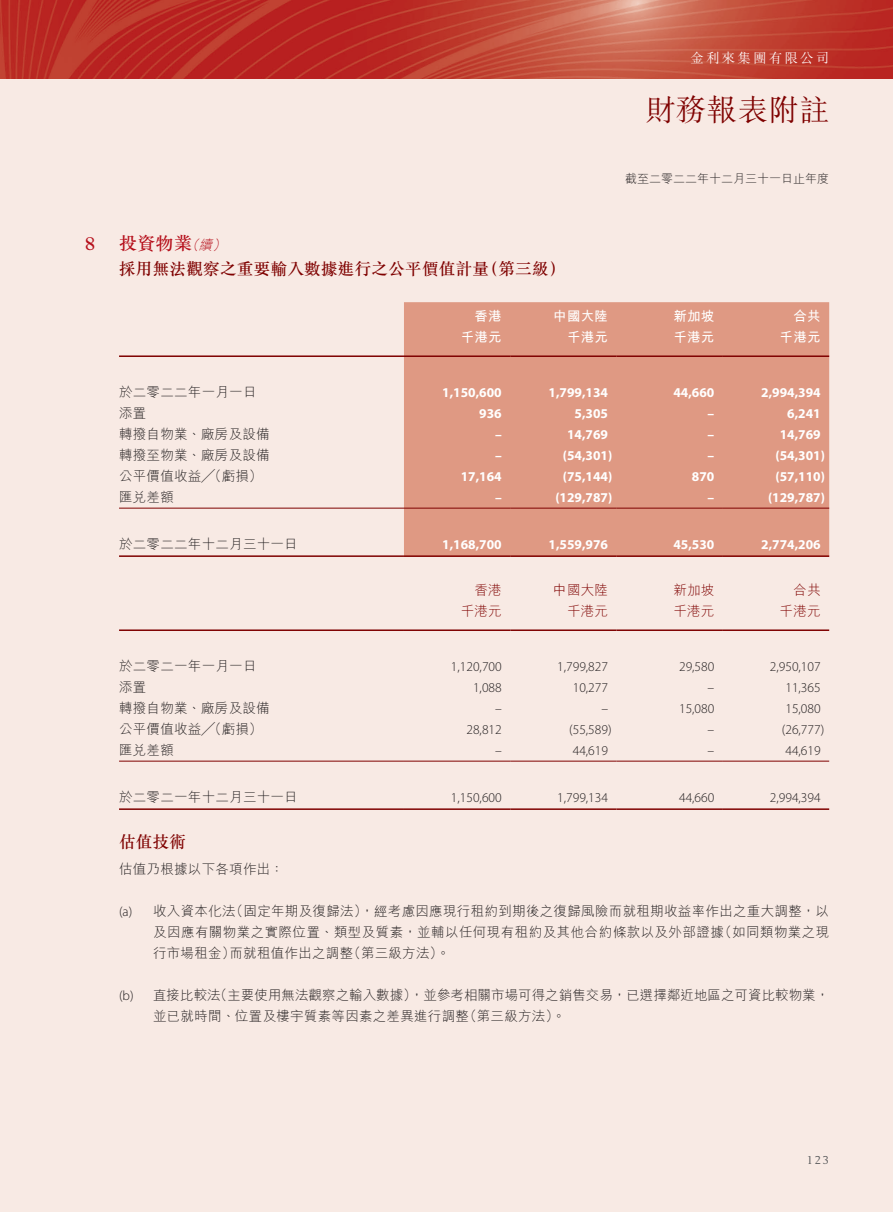
<style>
.page{position:relative;width:893px;height:1212px;background:#f8eae4}
.page>*{position:absolute;margin:0;border:0;box-sizing:border-box;transform-origin:0 0}
.t1{font:300 30px "M Sung HK";letter-spacing:.025em;color:#7f0100}
._01_H1{font:500 18px "M Sung HK";color:#b50e1a}
._01_H1-2{font:700 18px "Berling LT Std";color:#b50e1a}
._02_H2{font:500 16.5px "M Sung HK";letter-spacing:.02em;color:#7f0100}
._50_Table_txt{font:700 13.5px "Myriad Pro";color:#fff}
._00_txt{font:300 13.5px/21px "M Hei HK";letter-spacing:.02em;color:#231f20;text-align:justify}
._50_Table_txt-2{font:300 13.5px "Myriad Pro";color:#231f20}
._50_Table_txt-3{font:300 13.5px "M Hei HK";letter-spacing:.02em;color:#231f20}
._00_txt-2{font:300 13.5px/21px "M Hei HK";color:#231f20}
._50_Table_txt-4{font:700 13.5px "M Hei HK";letter-spacing:.02em;color:#fff}
._50_Table_txt-5{font:300 13.5px "M Hei HK";letter-spacing:.02em;color:#7f0100}
.t2{font:300 13.5px "M Sung HK";letter-spacing:.16em;color:#fff}
.t3{font:300 12px "M Hei HK";color:#231f20}
.t4{font:11.25px "Berling LT Std";color:#57585a}
.s1{font-family:"M Hei HK";font-weight:300;font-style:italic;font-size:13.5px}
.s2{font-family:"Myriad Pro"}
</style>
<div class="page">
<img style="left:0;top:0;width:893px;height:79px">
<div style="left:404px;top:302px;width:425px;height:253px;background:#df9983"></div>
<hr style="left:119px;top:355px;width:285px;height:2px;background:#7f0100">
<hr style="left:404px;top:355px;width:106px;height:2px;background:#7f0100">
<hr style="left:510px;top:355px;width:107px;height:2px;background:#7f0100">
<hr style="left:617px;top:355px;width:106px;height:2px;background:#7f0100">
<hr style="left:723px;top:355px;width:106px;height:2px;background:#7f0100">
<hr style="left:119px;top:508px;width:285px;height:1px;background:#7f0100">
<hr style="left:404px;top:508px;width:106px;height:1px;background:#7f0100">
<hr style="left:510px;top:508px;width:107px;height:1px;background:#7f0100">
<hr style="left:617px;top:508px;width:106px;height:1px;background:#7f0100">
<hr style="left:723px;top:508px;width:106px;height:1px;background:#7f0100">
<hr style="left:119px;top:555px;width:285px;height:2px;background:#7f0100">
<hr style="left:404px;top:555px;width:106px;height:2px;background:#7f0100">
<hr style="left:510px;top:555px;width:107px;height:2px;background:#7f0100">
<hr style="left:617px;top:555px;width:106px;height:2px;background:#7f0100">
<hr style="left:723px;top:555px;width:106px;height:2px;background:#7f0100">
<hr style="left:119px;top:629px;width:285px;height:2px;background:#7f0100">
<hr style="left:404px;top:629px;width:106px;height:2px;background:#7f0100">
<hr style="left:510px;top:629px;width:107px;height:2px;background:#7f0100">
<hr style="left:617px;top:629px;width:106px;height:2px;background:#7f0100">
<hr style="left:723px;top:629px;width:106px;height:2px;background:#7f0100">
<hr style="left:119px;top:761px;width:285px;height:1px;background:#7f0100">
<hr style="left:404px;top:761px;width:106px;height:1px;background:#7f0100">
<hr style="left:510px;top:761px;width:107px;height:1px;background:#7f0100">
<hr style="left:617px;top:761px;width:106px;height:1px;background:#7f0100">
<hr style="left:723px;top:761px;width:106px;height:1px;background:#7f0100">
<hr style="left:119px;top:808px;width:285px;height:2px;background:#7f0100">
<hr style="left:404px;top:808px;width:106px;height:2px;background:#7f0100">
<hr style="left:510px;top:808px;width:107px;height:2px;background:#7f0100">
<hr style="left:617px;top:808px;width:106px;height:2px;background:#7f0100">
<hr style="left:723px;top:808px;width:106px;height:2px;background:#7f0100">
<p class="t2" style="left:690px;top:49px;width:140px">金利來集團有限公司</p>
<h1 class="t1" style="left:645px;top:88px;width:185px">財務報表附註</h1>
<p class="t3" style="left:625px;top:172px;width:205px">截至二零二二年十二月三十一日止年度</p>
<p class="_01_H1-2" style="left:85px;top:233px;width:12px">8</p>
<p class="_01_H1" style="left:119px;top:231px;width:111px">投資物業<span class="s1">（續）</span></p>
<p class="_02_H2" style="left:119px;top:258px;width:448px">採用無法觀察之重要輸入數據進行之公平價值計量（第三級）</p>
<p class="_50_Table_txt-4" style="left:474px;top:307px;width:29px">香港</p>
<p class="_50_Table_txt-4" style="left:553px;top:307px;width:56px">中國大陸</p>
<p class="_50_Table_txt-4" style="left:673px;top:307px;width:43px">新加坡</p>
<p class="_50_Table_txt-4" style="left:793px;top:307px;width:29px">合共</p>
<p class="_50_Table_txt-4" style="left:461px;top:328px;width:43px">千港元</p>
<p class="_50_Table_txt-4" style="left:567px;top:328px;width:43px">千港元</p>
<p class="_50_Table_txt-4" style="left:673px;top:328px;width:43px">千港元</p>
<p class="_50_Table_txt-4" style="left:780px;top:328px;width:43px">千港元</p>
<p class="_50_Table_txt-3" style="left:119px;top:385px;width:139px">於二零二二年一月一日</p>
<p class="_50_Table_txt" style="left:442px;top:384px;width:61px">1,150,600</p>
<p class="_50_Table_txt" style="left:549px;top:384px;width:61px">1,799,134</p>
<p class="_50_Table_txt" style="left:673px;top:384px;width:42px">44,660</p>
<p class="_50_Table_txt" style="left:761px;top:384px;width:61px">2,994,394</p>
<p class="_50_Table_txt-3" style="left:119px;top:406px;width:29px">添置</p>
<p class="_50_Table_txt" style="left:479px;top:405px;width:24px">936</p>
<p class="_50_Table_txt" style="left:575px;top:405px;width:35px">5,305</p>
<p class="_50_Table_txt" style="left:708px;top:405px;width:8px">–</p>
<p class="_50_Table_txt" style="left:787px;top:405px;width:35px">6,241</p>
<p class="_50_Table_txt-3" style="left:119px;top:427px;width:152px">轉撥自物業、廠房及設備</p>
<p class="_50_Table_txt" style="left:495px;top:426px;width:8px">–</p>
<p class="_50_Table_txt" style="left:567px;top:426px;width:42px">14,769</p>
<p class="_50_Table_txt" style="left:708px;top:426px;width:8px">–</p>
<p class="_50_Table_txt" style="left:780px;top:426px;width:42px">14,769</p>
<p class="_50_Table_txt-3" style="left:119px;top:448px;width:152px">轉撥至物業、廠房及設備</p>
<p class="_50_Table_txt" style="left:495px;top:447px;width:8px">–</p>
<p class="_50_Table_txt" style="left:563px;top:447px;width:51px">(54,301)</p>
<p class="_50_Table_txt" style="left:708px;top:447px;width:8px">–</p>
<p class="_50_Table_txt" style="left:775px;top:447px;width:51px">(54,301)</p>
<p class="_50_Table_txt-3" style="left:119px;top:469px;width:145px">公平價值收益╱（虧損）</p>
<p class="_50_Table_txt" style="left:461px;top:468px;width:42px">17,164</p>
<p class="_50_Table_txt" style="left:563px;top:468px;width:51px">(75,144)</p>
<p class="_50_Table_txt" style="left:692px;top:468px;width:24px">870</p>
<p class="_50_Table_txt" style="left:775px;top:468px;width:51px">(57,110)</p>
<p class="_50_Table_txt-3" style="left:119px;top:490px;width:56px">匯兌差額</p>
<p class="_50_Table_txt" style="left:495px;top:489px;width:8px">–</p>
<p class="_50_Table_txt" style="left:555px;top:489px;width:58px">(129,787)</p>
<p class="_50_Table_txt" style="left:708px;top:489px;width:8px">–</p>
<p class="_50_Table_txt" style="left:768px;top:489px;width:58px">(129,787)</p>
<p class="_50_Table_txt-3" style="left:119px;top:537px;width:180px">於二零二二年十二月三十一日</p>
<p class="_50_Table_txt" style="left:442px;top:535px;width:61px">1,168,700</p>
<p class="_50_Table_txt" style="left:549px;top:535px;width:61px">1,559,976</p>
<p class="_50_Table_txt" style="left:673px;top:535px;width:42px">45,530</p>
<p class="_50_Table_txt" style="left:761px;top:535px;width:61px">2,774,206</p>
<p class="_50_Table_txt-5" style="left:474px;top:584px;width:29px">香港</p>
<p class="_50_Table_txt-5" style="left:553px;top:584px;width:56px">中國大陸</p>
<p class="_50_Table_txt-5" style="left:673px;top:584px;width:43px">新加坡</p>
<p class="_50_Table_txt-5" style="left:793px;top:584px;width:29px">合共</p>
<p class="_50_Table_txt-5" style="left:461px;top:605px;width:43px">千港元</p>
<p class="_50_Table_txt-5" style="left:567px;top:605px;width:43px">千港元</p>
<p class="_50_Table_txt-5" style="left:673px;top:605px;width:43px">千港元</p>
<p class="_50_Table_txt-5" style="left:780px;top:605px;width:43px">千港元</p>
<p class="_50_Table_txt-3" style="left:119px;top:659px;width:139px">於二零二一年一月一日</p>
<p class="_50_Table_txt-2" style="left:451px;top:659px;width:52px">1,120,700</p>
<p class="_50_Table_txt-2" style="left:557px;top:659px;width:52px">1,799,827</p>
<p class="_50_Table_txt-2" style="left:679px;top:659px;width:37px">29,580</p>
<p class="_50_Table_txt-2" style="left:770px;top:659px;width:52px">2,950,107</p>
<p class="_50_Table_txt-3" style="left:119px;top:680px;width:29px">添置</p>
<p class="_50_Table_txt-2" style="left:473px;top:680px;width:30px">1,088</p>
<p class="_50_Table_txt-2" style="left:573px;top:680px;width:37px">10,277</p>
<p class="_50_Table_txt-2" style="left:708px;top:680px;width:8px">–</p>
<p class="_50_Table_txt-2" style="left:785px;top:680px;width:37px">11,365</p>
<p class="_50_Table_txt-3" style="left:119px;top:701px;width:152px">轉撥自物業、廠房及設備</p>
<p class="_50_Table_txt-2" style="left:495px;top:701px;width:8px">–</p>
<p class="_50_Table_txt-2" style="left:601px;top:701px;width:8px">–</p>
<p class="_50_Table_txt-2" style="left:679px;top:701px;width:37px">15,080</p>
<p class="_50_Table_txt-2" style="left:785px;top:701px;width:37px">15,080</p>
<p class="_50_Table_txt-3" style="left:119px;top:722px;width:145px">公平價值收益╱（虧損）</p>
<p class="_50_Table_txt-2" style="left:466px;top:722px;width:37px">28,812</p>
<p class="_50_Table_txt-2" style="left:569px;top:722px;width:44px">(55,589)</p>
<p class="_50_Table_txt-2" style="left:708px;top:722px;width:8px">–</p>
<p class="_50_Table_txt-2" style="left:782px;top:722px;width:44px">(26,777)</p>
<p class="_50_Table_txt-3" style="left:119px;top:743px;width:56px">匯兌差額</p>
<p class="_50_Table_txt-2" style="left:495px;top:743px;width:8px">–</p>
<p class="_50_Table_txt-2" style="left:573px;top:743px;width:37px">44,619</p>
<p class="_50_Table_txt-2" style="left:708px;top:743px;width:8px">–</p>
<p class="_50_Table_txt-2" style="left:785px;top:743px;width:37px">44,619</p>
<p class="_50_Table_txt-3" style="left:119px;top:790px;width:180px">於二零二一年十二月三十一日</p>
<p class="_50_Table_txt-2" style="left:451px;top:789px;width:52px">1,150,600</p>
<p class="_50_Table_txt-2" style="left:557px;top:789px;width:52px">1,799,134</p>
<p class="_50_Table_txt-2" style="left:679px;top:789px;width:37px">44,660</p>
<p class="_50_Table_txt-2" style="left:770px;top:789px;width:52px">2,994,394</p>
<p class="_02_H2" style="left:119px;top:831px;width:68px">估值技術</p>
<p class="_00_txt" style="left:119px;top:858px;width:166px">估值乃根據以下各項作出：</p>
<p class="_00_txt" style="left:153px;top:900px;width:678px;text-indent:-34px"><span class="s2">(a)</span> 收入資本化法（固定年期及復歸法），經考慮因應現行租約到期後之復歸風險而就租期收益率作出之重大調整，以及因應有關物業之實際位置、類型及質素，並輔以任何現有租約及其他合約條款以及外部證據（如同類物業之現行市場租金）而就租值作出之調整（第三級方法）。</p>
<p class="_00_txt-2" style="left:153px;top:984px;width:678px;text-indent:-34px"><span class="s2">(b)</span> 直接比較法（主要使用無法觀察之輸入數據），並參考相關市場可得之銷售交易，已選擇鄰近地區之可資比較物業，並已就時間、位置及樓宇質素等因素之差異進行調整（第三級方法）。</p>
<p class="t4" style="left:807px;top:1153px;width:24px">123</p>
</div>
